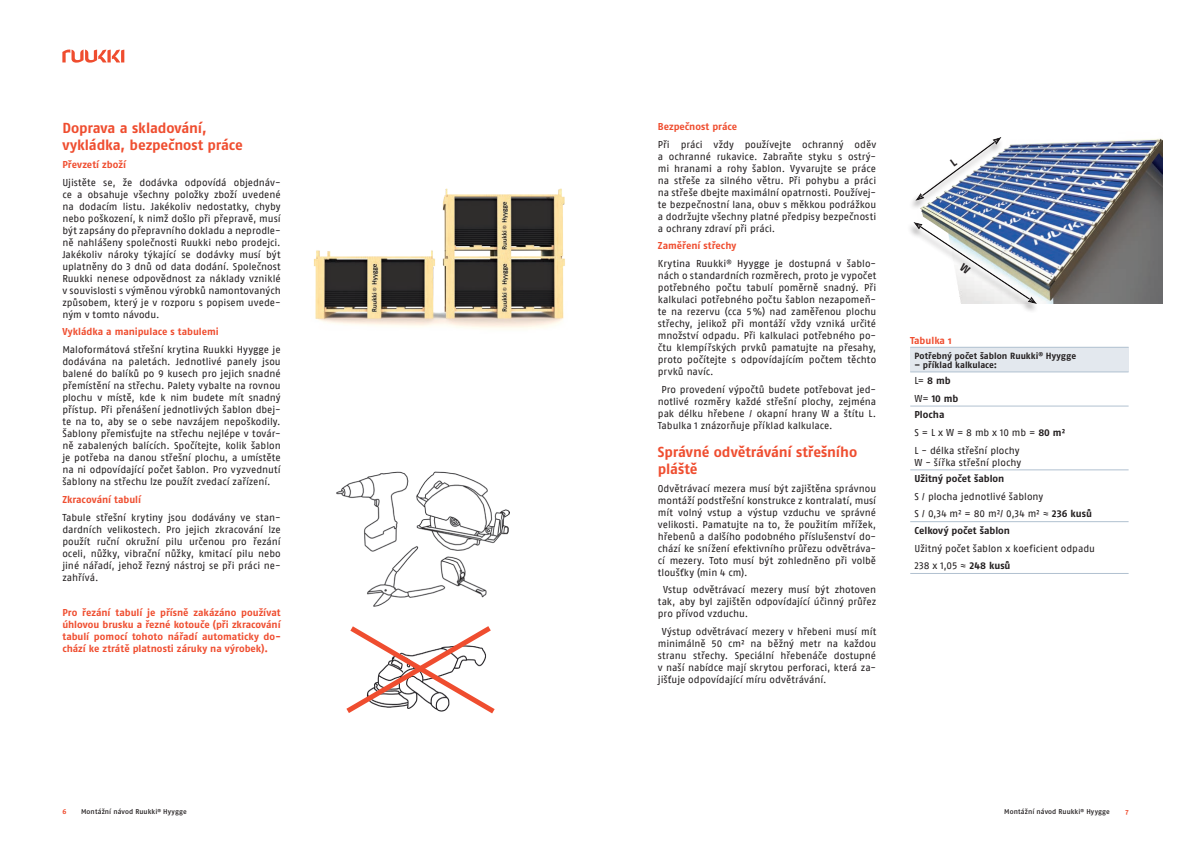
<style>
.page{position:relative;width:1191px;height:842px;background:#fff}
.page>*{position:absolute;margin:0;border:0;box-sizing:border-box;transform-origin:0 0}
.t1{font:700 14.5px/17px "Fago Pro";letter-spacing:-.01em;color:#ef4d2f}
.t2{font:10px/12px "Fago Pro";color:#231f20;text-align:justify}
.t3{font:700 10px/12px "Fago Pro";color:#ef4d2f;text-align:justify}
.t4{font:700 10px/17.7px "Fago Pro";color:#231f20}
.t5{font:700 9px "Fago Pro";letter-spacing:.005em;color:#231f20}
.t6{font:500 7px "Fago Pro";letter-spacing:.015em;color:#231f20}
.t7{font:700 7px "Fago Pro";color:#ef4d2f}
.s1{font-weight:700;color:#ef4d2f}
.s2{font-weight:400}
.s3{font-weight:700}
</style>
<div class="page">
<img style="left:1049px;top:138px;width:113px;height:165px">
<svg style="left:346px;top:626px;width:149px;height:88px"></svg>
<img style="left:336px;top:472px;width:173px;height:135px">
<img style="left:313px;top:188px;width:252px;height:141px">
<svg style="left:62px;top:50px;width:62px;height:13px"></svg>
<div style="left:910px;top:347px;width:218px;height:25px;background:#e3e8ee"></div>
<hr style="left:910px;top:347px;width:218px;height:1px;background:#b1c1d0">
<hr style="left:910px;top:372px;width:218px;height:1px;background:#b1c1d0">
<hr style="left:910px;top:406px;width:218px;height:1px;background:#b1c1d0">
<hr style="left:910px;top:470px;width:218px;height:1px;background:#b1c1d0">
<hr style="left:910px;top:521px;width:218px;height:1px;background:#b1c1d0">
<hr style="left:910px;top:573px;width:218px;height:1px;background:#b1c1d0">
<img style="left:910px;top:137px;width:139px;height:170px">
<h1 class="t1" style="left:62px;top:120px;width:182px">Doprava a skladování, vykládka, bezpečnost práce</h1>
<p class="t3" style="left:62px;top:159px;width:65px">Převzetí zboží</p>
<p class="t2" style="left:62px;top:176px;width:220px">Ujistěte se, že dodávka odpovídá objednáv&shy;ce a obsahuje všechny položky zboží uvedené na dodacím listu. Jakékoliv nedostatky, chyby nebo poškození, k nimž došlo při přepravě, musí být zapsány do přepravního dokladu a neprodle&shy;ně nahlášeny společnosti Ruukki nebo prodejci.<br>Jakékoliv nároky týkající se dodávky musí být uplatněny do 3 dnů od data dodání. Společnost Ruukki nenese odpovědnost za náklady vzniklé v souvislosti s výměnou výrobků namontovaných způsobem, který je v rozporu s popisem uvede&shy;ným v tomto návodu.</p>
<p class="t3" style="left:62px;top:326px;width:158px">Vykládka a manipulace s tabulemi</p>
<p class="t2" style="left:62px;top:344px;width:220px">Maloformátová střešní krytina Ruukki Hyygge je dodávána na paletách. Jednotlivé panely jsou balené do balíků po 9 kusech pro jejich snadné přemístění na střechu. Palety vybalte na rovnou plochu v místě, kde k nim budete mít snadný přístup. Při přenášení jednotlivých šablon dbej&shy;te na to, aby se o sebe navzájem nepoškodily.<br>Šablony přemisťujte na střechu nejlépe v továr&shy;ně zabalených balících. Spočítejte, kolik šablon je potřeba na danou střešní plochu, a umístěte na ni odpovídající počet šablon. Pro vyzvednutí šablony na střechu lze použít zvedací zařízení.</p>
<p class="t3" style="left:62px;top:493px;width:80px">Zkracování tabulí</p>
<p class="t2" style="left:62px;top:511px;width:220px">Tabule střešní krytiny jsou dodávány ve stan&shy;dardních velikostech. Pro jejich zkracování lze použít ruční okružní pilu určenou pro řezání oceli, nůžky, vibrační nůžky, kmitací pilu nebo jiné nářadí, jehož řezný nástroj se při práci ne&shy;zahřívá.</p>
<p class="t3" style="left:62px;top:606px;width:220px">Pro řezání tabulí je přísně zakázáno používat úhlovou brusku a řezné kotouče (při zkracování tabulí pomocí tohoto nářadí automaticky do&shy;chází ke ztrátě platnosti záruky na výrobek).</p>
<p class="t3" style="left:658px;top:120px;width:81px">Bezpečnost práce</p>
<p class="t2" style="left:658px;top:138px;width:220px">Při práci vždy používejte ochranný oděv a ochranné rukavice. Zabraňte styku s ostrý&shy;mi hranami a rohy šablon. Vyvarujte se práce na střeše za silného větru. Při pohybu a práci na střeše dbejte maximální opatrnosti. Používej&shy;te bezpečnostní lana, obuv s měkkou podrážkou a dodržujte všechny platné předpisy bezpečnosti a ochrany zdraví při práci.</p>
<p class="t2" style="left:658px;top:237px;width:220px;line-height:17.7px"><span class="s1">Zaměření střechy<br></span>Krytina Ruukki<sup>®</sup> Hyygge je dostupná v šablo-</p>
<p class="t2" style="left:658px;top:269px;width:220px">nách o standardních rozměrech, proto je vypočet potřebného počtu tabulí poměrně snadný. Při kalkulaci potřebného počtu šablon nezapomeň&shy;te na rezervu (cca 5%) nad zaměřenou plochu střechy, jelikož při montáží vždy vzniká určité množství odpadu. Při kalkulaci potřebného po&shy;čtu klempířských prvků pamatujte na přesahy, proto počítejte s odpovídajícím počtem těchto prvků navíc.</p>
<p class="t2" style="left:658px;top:383px;width:220px;text-indent:4px">Pro provedení výpočtů budete potřebovat jed&shy;notlivé rozměry každé střešní plochy, zejména pak délku hřebene / okapní hrany W a štítu L.<br>Tabulka 1 znázorňuje příklad kalkulace.</p>
<h1 class="t1" style="left:658px;top:443px;width:201px">Správné odvětrávání střešního pláště</h1>
<p class="t2" style="left:658px;top:482px;width:220px">Odvětrávací mezera musí být zajištěna správnou montáží podstřešní konstrukce z kontralatí, musí mít volný vstup a výstup vzduchu ve správné velikosti. Pamatujte na to, že použitím mřížek, hřebenů a dalšího podobného příslušenství do&shy;chází ke snížení efektivního průřezu odvětráva&shy;cí mezery. Toto musí být zohledněno při volbě tloušťky (min 4 cm).</p>
<p class="t2" style="left:658px;top:584px;width:220px;text-indent:5px">Vstup odvětrávací mezery musí být zhotoven tak, aby byl zajištěn odpovídající účinný průřez pro přívod vzduchu.</p>
<p class="t2" style="left:658px;top:625px;width:220px;text-indent:4px">Výstup odvětrávací mezery v hřebeni musí mít minimálně 50 cm² na běžný metr na každou stranu střechy. Speciální hřebenáče dostupné v naší nabídce mají skrytou perforaci, která za&shy;jišťuje odpovídající míru odvětrávání.</p>
<p class="t3" style="left:910px;top:334px;width:43px">Tabulka 1</p>
<p class="t5" style="left:914px;top:350px;width:163px">Potřebný počet šablon Ruukki<sup>®</sup> Hyygge</p>
<p class="t5" style="left:914px;top:359px;width:84px">– příklad kalkulace:</p>
<p class="t4" style="left:914px;top:372px;width:45px"><span class="s2">L=</span> 8 mb<br><span class="s2">W=</span> 10 mb</p>
<p class="t2" style="left:914px;top:406px;width:152px;line-height:17.7px;text-align:left"><span class="s3">Plocha<br></span>S = L x W = 8 mb x 10 mb = <span class="s3">80 m²<br></span>L - délka střešní plochy</p>
<p class="t2" style="left:914px;top:456px;width:108px">W - šířka střešní plochy</p>
<p class="t4" style="left:914px;top:470px;width:91px">Užitný počet šablon</p>
<p class="t2" style="left:914px;top:487px;width:179px;line-height:17.7px">S / plocha jednotlivé šablony<br>S / 0,34 m² = 80 m²/ 0,34 m² ≈ <span class="s3">236 kusů</span></p>
<p class="t4" style="left:914px;top:521px;width:97px">Celkový počet šablon</p>
<p class="t2" style="left:914px;top:539px;width:182px;line-height:17.7px">Užitný počet šablon x koeficient odpadu<br>238 x 1,05 ≈ <span class="s3">248 kusů</span></p>
<p class="t6" style="left:81px;top:807px;width:107px">Montážní návod Ruukki<sup>®</sup> Hyygge</p>
<p class="t6" style="left:1004px;top:807px;width:107px">Montážní návod Ruukki<sup>®</sup> Hyygge</p>
<p class="t7" style="left:62px;top:807px;width:6px">6</p>
<p class="t7" style="left:1125px;top:807px;width:5px">7</p>
</div>
